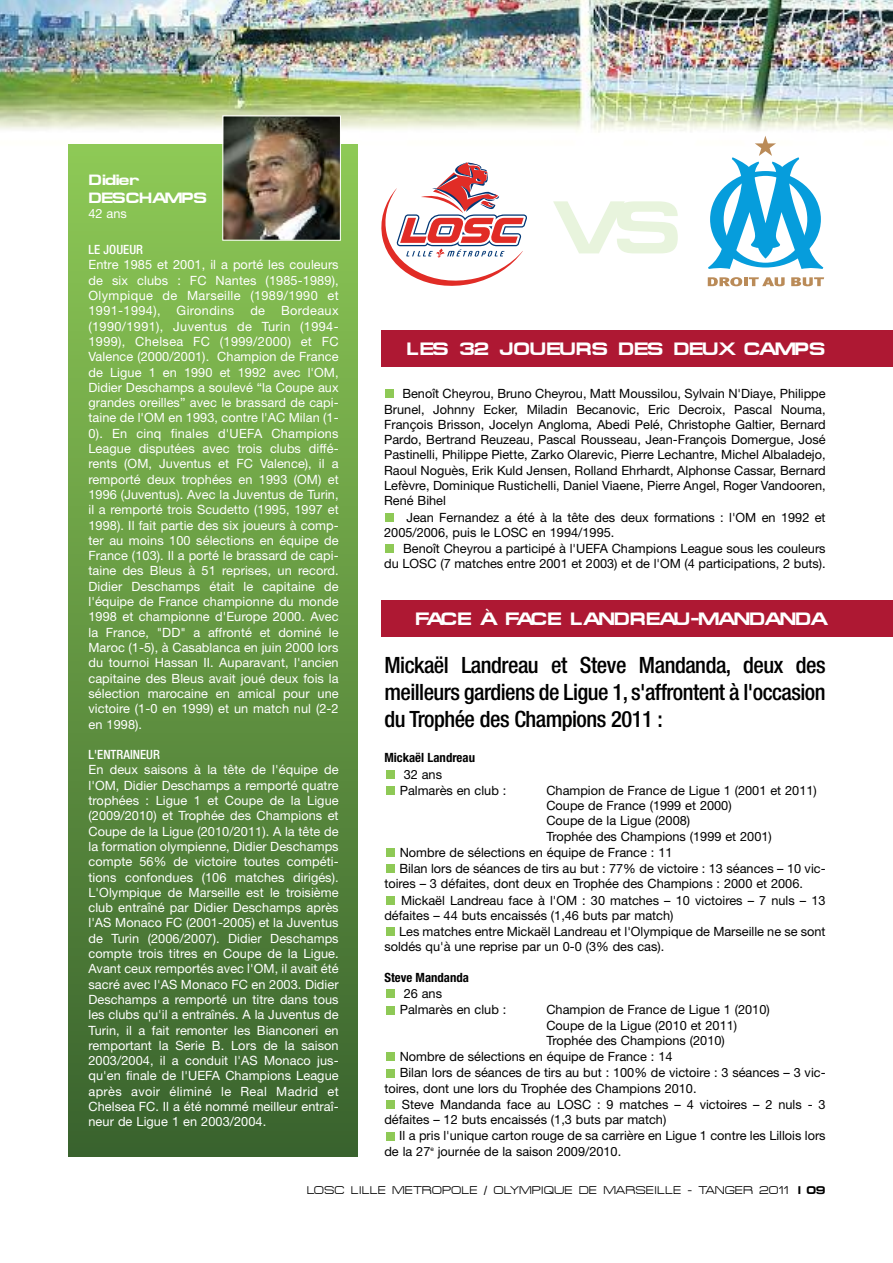
<style>
.page{position:relative;width:893px;height:1263px;background:#fff}
.page>*{position:absolute;margin:0;border:0;box-sizing:border-box;transform-origin:0 0}
.t1{font:700 75px "Micro Extended";color:#e8f4dd}
.t2{font:500 condensed 22.5px/27px "Helvetica Neue";letter-spacing:-.025em;color:#000;text-align:justify}
.t3{font:700 18px "Micro Extended";letter-spacing:-.09em;color:#fff}
.t4{font:700 18px "Micro Extended";letter-spacing:-.035em;color:#fff}
.t5{font:700 15px/18px "Micro Extended";letter-spacing:-.04em;color:#fff}
.t6{font:12.75px/15.3px "Helvetica Neue";letter-spacing:.005em;color:#fff;text-align:justify}
.t7{font:12.75px/15.3px "Helvetica Neue";color:#000}
.t8{font:700 condensed 12.75px "Helvetica Neue";color:#000}
.t9{font:500 condensed 12.75px "Helvetica Neue";color:#fff}
.t10{font:12.75px "Helvetica Neue";letter-spacing:.03em;color:#fff}
.t11{font:11.25px "Micro Extended";color:#000}
.s1{font-weight:700}
</style>
<div class="page">
<img style="left:0;top:0;width:893px;height:153px">
<div style="left:386px;top:390px;width:8px;height:8px;background:#8ec956"></div>
<div style="left:386px;top:513px;width:8px;height:8px;background:#8ec956"></div>
<div style="left:386px;top:544px;width:8px;height:9px;background:#8ec956"></div>
<div style="left:386px;top:786px;width:8px;height:9px;background:#8ec956"></div>
<div style="left:386px;top:848px;width:8px;height:9px;background:#8ec956"></div>
<div style="left:386px;top:864px;width:8px;height:9px;background:#8ec956"></div>
<div style="left:386px;top:896px;width:8px;height:8px;background:#8ec956"></div>
<div style="left:386px;top:927px;width:8px;height:9px;background:#8ec956"></div>
<div style="left:386px;top:1006px;width:8px;height:8px;background:#8ec956"></div>
<div style="left:386px;top:1053px;width:8px;height:8px;background:#8ec956"></div>
<div style="left:386px;top:1069px;width:8px;height:8px;background:#8ec956"></div>
<div style="left:386px;top:1100px;width:8px;height:9px;background:#8ec956"></div>
<div style="left:386px;top:1132px;width:8px;height:8px;background:#8ec956"></div>
<div style="left:386px;top:770px;width:8px;height:8px;background:#8ec956"></div>
<div style="left:386px;top:990px;width:8px;height:8px;background:#8ec956"></div>
<div style="left:68px;top:145px;width:289px;height:1012px;background:linear-gradient(to bottom,#8ec956,#39622d)"></div>
<div style="left:381px;top:330px;width:512px;height:36px;background:#ae1833"></div>
<div style="left:381px;top:601px;width:512px;height:36px;background:#ae1833"></div>
<svg style="left:371px;top:147px;width:168px;height:139px"></svg>
<svg style="left:708px;top:136px;width:115px;height:133px"></svg>
<svg style="left:708px;top:277px;width:77px;height:9px"></svg>
<svg style="left:791px;top:277px;width:33px;height:9px"></svg>
<img style="left:224px;top:117px;width:115px;height:122px">
<div style="left:222px;top:115px;width:119px;height:126px;border:1px solid #fff"></div>
<p class="t5" style="left:88px;top:170px;width:120px">Didier<br>DESCHAMPS</p>
<p class="t6" style="left:88px;top:207px;width:40px">42 ans</p>
<p class="t9" style="left:88px;top:245px;width:56px">LE JOUEUR</p>
<p class="t6" style="left:88px;top:258px;width:252px">Entre 1985 et 2001, il a porté les couleurs de six clubs : FC Nantes (1985-1989), Olympique de Marseille (1989/1990 et 1991-1994),</p>
<p class="t10" style="left:177px;top:306px;width:59px">Girondins</p>
<p class="t6" style="left:250px;top:304px;width:16px">de</p>
<p class="t6" style="left:88px;top:304px;width:252px;text-indent:193px">Bordeaux (1990/1991), Juventus de Turin (1994- 1999), Chelsea FC (1999/2000) et FC Valence (2000/2001). Champion de France de Ligue 1 en 1990 et 1992 avec l'OM, Didier Deschamps a soulevé “la Coupe aux grandes oreilles” avec le brassard de capi&shy;taine de l'OM en 1993, contre l'AC Milan (1- 0). En cinq finales d'UEFA Champions League disputées avec trois clubs diffé&shy;rents (OM, Juventus et FC Valence), il a remporté deux trophées en 1993 (OM) et 1996 (Juventus). Avec la Juventus de Turin, il a remporté trois Scudetto (1995, 1997 et 1998). Il fait partie des six joueurs à comp&shy;ter au moins 100 sélections en équipe de France (103). Il a porté le brassard de capi&shy;taine des Bleus à 51 reprises, un record.<br>Didier Deschamps était le capitaine de l'équipe de France championne du monde 1998 et championne d'Europe 2000. Avec la France, "DD" a affronté et dominé le Maroc (1-5), à Casablanca en juin 2000 lors du tournoi Hassan II. Auparavant, l'ancien capitaine des Bleus avait joué deux fois la sélection marocaine en amical pour une victoire (1-0 en 1999) et un match nul (2-2 en 1998).</p>
<p class="t9" style="left:88px;top:750px;width:73px">L'ENTRAINEUR</p>
<p class="t6" style="left:88px;top:763px;width:252px">En deux saisons à la tête de l'équipe de l'OM, Didier Deschamps a remporté quatre trophées : Ligue 1 et Coupe de la Ligue (2009/2010) et Trophée des Champions et Coupe de la Ligue (2010/2011). A la tête de la formation olympienne, Didier Deschamps compte 56% de victoire toutes compéti&shy;tions confondues (106 matches dirigés).<br>L'Olympique de Marseille est le troisième club entraîné par Didier Deschamps après l'AS Monaco FC (2001-2005) et la Juventus de Turin (2006/2007). Didier Deschamps compte trois titres en Coupe de la Ligue.<br>Avant ceux remportés avec l'OM, il avait été sacré avec l'AS Monaco FC en 2003. Didier Deschamps a remporté un titre dans tous les clubs qu'il a entraînés. A la Juventus de Turin, il a fait remonter les Bianconeri en remportant la Serie B. Lors de la saison 2003/2004, il a conduit l'AS Monaco jus&shy;qu'en finale de l'UEFA Champions League après avoir éliminé le Real Madrid et Chelsea FC. Il a été nommé meilleur entraî&shy;neur de Ligue 1 en 2003/2004.</p>
<h1 class="t1" style="left:552px;top:184px;width:130px">VS</h1>
<h3 class="t4" style="left:407px;top:338px;width:420px">LES 32 JOUEURS DES DEUX CAMPS</h3>
<p class="t7" style="left:384px;top:387px;width:443px;text-align:justify;text-indent:18px">Benoît Cheyrou, Bruno Cheyrou, Matt Moussilou, Sylvain N'Diaye, Philippe Brunel, Johnny Ecker, Miladin Becanovic, Eric Decroix, Pascal Nouma, François Brisson, Jocelyn Angloma, Abedi Pelé, Christophe Galtier, Bernard Pardo, Bertrand Reuzeau, Pascal Rousseau, Jean-François Domergue, José Pastinelli, Philippe Piette, Zarko Olarevic, Pierre Lechantre, Michel Albaladejo, Raoul Noguès, Erik Kuld Jensen, Rolland Ehrhardt, Alphonse Cassar, Bernard Lefèvre, Dominique Rustichelli, Daniel Viaene, Pierre Angel, Roger Vandooren, René Bihel</p>
<p class="t7" style="left:384px;top:511px;width:443px;text-indent:22px">Jean Fernandez a été à la tête des deux formations : l'OM en 1992 et<br>2005/2006, puis le LOSC en 1994/1995.</p>
<p class="t7" style="left:384px;top:542px;width:443px;text-align:right">Benoît Cheyrou a participé à l'UEFA Champions League sous les couleurs<br>du LOSC (7 matches entre 2001 et 2003) et de l'OM (4 participations, 2 buts).</p>
<h3 class="t3" style="left:415px;top:608px;width:414px">FACE À FACE LANDREAU-MANDANDA</h3>
<h2 class="t2" style="left:384px;top:653px;width:443px">Mickaël Landreau et Steve Mandanda, deux des meilleurs gardiens de Ligue 1, s'affrontent à l'occasion du Trophée des Champions 2011 :</h2>
<p class="t8" style="left:384px;top:753px;width:92px">Mickaël Landreau</p>
<p class="t7" style="left:400px;top:767px;width:108px;line-height:16.2px;text-indent:4px">32 ans<br>Palmarès en club :</p>
<p class="t7" style="left:546px;top:784px;width:272px">Champion de France de Ligue 1 (2001 et 2011)</p>
<p class="t7" style="left:546px;top:799px;width:187px">Coupe de France (1999 et 2000)</p>
<p class="t7" style="left:546px;top:814px;width:145px">Coupe de la Ligue (2008)</p>
<p class="t7" style="left:546px;top:830px;width:227px">Trophée des Champions (1999 et 2001)</p>
<p class="t7" style="left:400px;top:846px;width:274px">Nombre de sélections en équipe de France : 11</p>
<p class="t7" style="left:399px;top:862px;width:428px">Bilan lors de séances de tirs au but : 77% de victoire : 13 séances – 10 vic-</p>
<p class="t7" style="left:384px;top:877px;width:420px">toires – 3 défaites, dont deux en Trophée des Champions : 2000 et 2006.</p>
<p class="t7" style="left:401px;top:894px;width:426px">Mickaël Landreau face à l'OM : 30 matches – 10 victoires – 7 nuls – 13</p>
<p class="t7" style="left:384px;top:909px;width:291px">défaites – 44 buts encaissés (1,46 buts par match)</p>
<p class="t7" style="left:399px;top:925px;width:428px">Les matches entre Mickaël Landreau et l'Olympique de Marseille ne se sont</p>
<p class="t7" style="left:384px;top:940px;width:281px">soldés qu'à une reprise par un 0-0 (3% des cas).</p>
<p class="t8" style="left:384px;top:973px;width:86px">Steve Mandanda</p>
<p class="t7" style="left:400px;top:987px;width:108px;line-height:16.2px;text-indent:4px">26 ans<br>Palmarès en club :</p>
<p class="t7" style="left:546px;top:1003px;width:225px">Champion de France de Ligue 1 (2010)</p>
<p class="t7" style="left:546px;top:1019px;width:192px">Coupe de la Ligue (2010 et 2011)</p>
<p class="t7" style="left:546px;top:1034px;width:180px">Trophée des Champions (2010)</p>
<p class="t7" style="left:400px;top:1050px;width:274px">Nombre de sélections en équipe de France : 14</p>
<p class="t7" style="left:400px;top:1066px;width:427px">Bilan lors de séances de tirs au but : 100% de victoire : 3 séances – 3 vic-</p>
<p class="t7" style="left:384px;top:1082px;width:314px">toires, dont une lors du Trophée des Champions 2010.</p>
<p class="t7" style="left:402px;top:1098px;width:425px">Steve Mandanda face au LOSC : 9 matches – 4 victoires – 2 nuls - 3</p>
<p class="t7" style="left:384px;top:1113px;width:283px">défaites – 12 buts encaissés (1,3 buts par match)</p>
<p class="t7" style="left:399px;top:1129px;width:428px">Il a pris l'unique carton rouge de sa carrière en Ligue 1 contre les Lillois lors</p>
<p class="t7" style="left:384px;top:1145px;width:238px">de la 27<sup>e</sup> journée de la saison 2009/2010.</p>
<p class="t11" style="left:307px;top:1184px;width:520px">LOSC LILLE METROPOLE / OLYMPIQUE DE MARSEILLE - TANGER 2011 <span class="s1">l 09</span></p>
</div>
